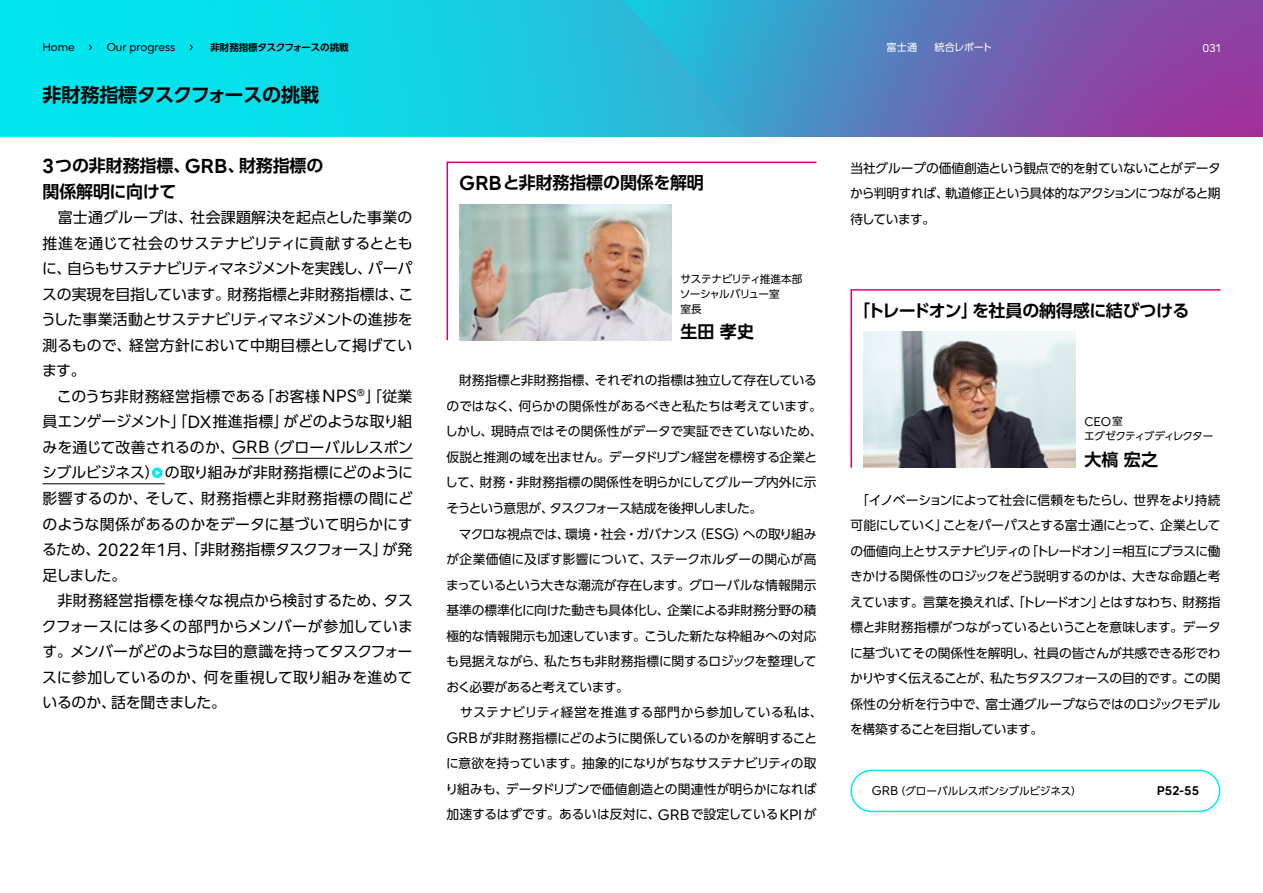
<style>
.page{position:relative;width:1263px;height:893px;background:#fff}
.page>*{position:absolute;margin:0;border:0;box-sizing:border-box;transform-origin:0 0}
._2022j_ページタイトル{font:700 19.2px "UD Shin Go Pr 6 N De";letter-spacing:-.02em;color:#000}
._2022j_見出し01{font:700 16.95px "UD Shin Go Pr 6 N De";letter-spacing:-.01em;color:#000}
._2022j_サマリ01{font:14.85px/25.5px "UD Shin Go Pr 6 N";letter-spacing:-.01em;color:#000;text-align:justify}
._2022j_本文01{font:12.75px/25.5px "UD Shin Go Pr 6 N";letter-spacing:-.015em;color:#000;text-align:justify}
._2022j_誘導{font:700 12.6px "Fujitsu Infinity Pro";color:#000}
.t1{font:12.6px "Fujitsu Infinity Pro";color:#000}
._2022j_パンクズ{font:11.25px "Fujitsu Infinity Pro";letter-spacing:-.01em;color:#000}
.t2{font:11.1px "Fujitsu Infinity Pro";color:#fff}
._2022j_誘導-2{font:10.65px "UD Shin Go Pr 6 N";letter-spacing:-.025em;color:#000}
._2022j_誘導-3{font:10.65px "UD Shin Go Pr 6 N";letter-spacing:-.045em;color:#000}
._2022j_誘導-4{font:10.65px "UD Shin Go Pr 6 N";letter-spacing:-.07em;color:#000}
._2022j_誘導-5{font:10.65px "UD Shin Go Pr 6 N";letter-spacing:-.075em;color:#000}
.t3{font:10.05px "UD Shin Go Pr 6 N";letter-spacing:.005em;color:#fff}
._2022j_パンクズ-2{font:700 9.6px "UD Shin Go Pr 6 N De";letter-spacing:-.02em;color:#000}
.s1{font-family:"Fujitsu Infinity Pro";font-size:20.1px}
.s2{font-family:"Fujitsu Infinity Pro";font-size:17.55px}
.s3{font-family:"Fujitsu Infinity Pro";font-size:15px}
.s4{font-family:"UD Shin Go Pr 6 N";font-size:10.65px}
.s5{font-family:"Fujitsu Infinity Pro";font-size:12.6px}
</style>
<div class="page">
<svg style="left:745px;top:0;width:518px;height:136px;background:#6d65b2"></svg>
<svg style="left:0;top:0;width:745px;height:136px;background:#12d2e5"></svg>
<hr style="left:232px;top:458px;width:181px;height:1px;background:#000">
<hr style="left:43px;top:483px;width:109px;height:1px;background:#000">
<svg style="left:152px;top:483px;width:13px;height:1px"></svg>
<svg style="left:152px;top:467px;width:11px;height:11px"></svg>
<svg style="left:156px;top:470px;width:4px;height:5px"></svg>
<div style="left:850px;top:770px;width:370px;height:42px;border:1px solid #00ecf4;border-radius:21px"></div>
<svg style="left:850px;top:289px;width:371px;height:179px"></svg>
<svg style="left:446px;top:161px;width:371px;height:180px"></svg>
<svg style="left:89px;top:44px;width:3px;height:7px"></svg>
<svg style="left:189px;top:44px;width:4px;height:7px"></svg>
<p class="_2022j_パンクズ" style="left:43px;top:40px;width:34px">Home</p>
<p class="_2022j_パンクズ" style="left:107px;top:40px;width:70px">Our progress</p>
<p class="_2022j_パンクズ-2" style="left:210px;top:39px;width:140px">非財務指標タスクフォースの挑戦</p>
<p class="t3" style="left:887px;top:39px;width:32px">富士通</p>
<p class="t3" style="left:934px;top:39px;width:59px">統合レポート</p>
<p class="t2" style="left:1202px;top:41px;width:20px">031</p>
<p class="_2022j_ページタイトル" style="left:43px;top:79px;width:278px">非財務指標タスクフォースの挑戦</p>
<p class="_2022j_見出し01" style="left:43px;top:152px;width:282px"><span class="s1">3</span>つの非財務指標、<span class="s1">GRB</span>、財務指標の</p>
<p class="_2022j_見出し01" style="left:43px;top:178px;width:135px">関係解明に向けて</p>
<p class="_2022j_サマリ01" style="left:41px;top:204px;width:374px">　富士通グループは、社会課題解決を起点とした事業の推進を通じて社会のサステナビリティに貢献するとともに、自らもサステナビリティマネジメントを実践し、パーパスの実現を目指しています。財務指標と非財務指標は、こうした事業活動とサステナビリティマネジメントの進捗を測るもので、経営方針において中期目標として掲げています。</p>
<p class="_2022j_サマリ01" style="left:42px;top:383px;width:372px">　このうち非財務経営指標である「お客様<span class="s2">NPS</span><sup>®</sup>」「従業員エンゲージメント」「<span class="s2">DX</span>推進指標」がどのような取り組みを通じて改善されるのか、<span class="s2">GRB</span>（グローバルレスポンシブルビジネス） の取り組みが非財務指標にどのように影響するのか、そして、財務指標と非財務指標の間にどのような関係があるのかをデータに基づいて明らかにするため、<span class="s2">2022</span>年<span class="s2">1</span>月、「非財務指標タスクフォース」が発足しました。</p>
<p class="_2022j_サマリ01" style="left:42px;top:587px;width:373px">　非財務経営指標を様々な視点から検討するため、タスクフォースには多くの部門からメンバーが参加しています。メンバーがどのような目的意識を持ってタスクフォースに参加しているのか、何を重視して取り組みを進めているのか、話を聞きました。</p>
<p class="_2022j_見出し01" style="left:459px;top:169px;width:246px"><span class="s1">GRB</span>と非財務指標の関係を解明</p>
<p class="_2022j_誘導-3" style="left:680px;top:270px;width:124px">サステナビリティ推進本部</p>
<p class="_2022j_誘導-5" style="left:680px;top:285px;width:101px">ソーシャルバリュー室</p>
<p class="_2022j_誘導-3" style="left:680px;top:300px;width:23px">室長</p>
<p class="_2022j_見出し01" style="left:680px;top:318px;width:75px">生田孝史</p>
<p class="_2022j_本文01" style="left:445px;top:367px;width:379px;text-align:left">　財務指標と非財務指標、それぞれの指標は独立して存在しているのではなく、何らかの関係性があるべきと私たちは考えています。しかし、現時点ではその関係性がデータで実証できていないため、仮説と推測の域を出ません。データドリブン経営を標榜する企業として、財務・非財務指標の関係性を明らかにしてグループ内外に示そうという意思が、タスクフォース結成を後押ししました。</p>
<p class="_2022j_本文01" style="left:446px;top:521px;width:372px">　マクロな視点では、環境・社会・ガバナンス（<span class="s3">ESG</span>）への取り組みが企業価値に及ぼす影響について、ステークホルダーの関心が高まっているという大きな潮流が存在します。グローバルな情報開示基準の標準化に向けた動きも具体化し、企業による非財務分野の積極的な情報開示も加速しています。こうした新たな枠組みへの対応も見据えながら、私たちも非財務指標に関するロジックを整理しておく必要があると考えています。</p>
<p class="_2022j_本文01" style="left:445px;top:699px;width:379px;text-align:left">　サステナビリティ経営を推進する部門から参加している私は、<span class="s3">GRB</span>が非財務指標にどのように関係しているのかを解明することに意欲を持っています。抽象的になりがちなサステナビリティの取り組みも、データドリブンで価値創造との関連性が明らかになれば加速するはずです。あるいは反対に、<span class="s3">GRB</span>で設定している<span class="s3">KPI</span>が</p>
<p class="_2022j_本文01" style="left:850px;top:155px;width:372px">当社グループの価値創造という観点で的を射ていないことがデータから判明すれば、軌道修正という具体的なアクションにつながると期待しています。</p>
<p class="_2022j_見出し01" style="left:853px;top:297px;width:338px">「トレードオン」を社員の納得感に結びつける</p>
<p class="t1" style="left:1084px;top:413px;width:40px">CEO<span class="s4">室</span></p>
<p class="_2022j_誘導-4" style="left:1084px;top:428px;width:131px">エグゼクティブディレクター</p>
<p class="_2022j_見出し01" style="left:1084px;top:445px;width:75px">大槁宏之</p>
<p class="_2022j_本文01" style="left:850px;top:486px;width:372px">　「イノベーションによって社会に信頼をもたらし、世界をより持続可能にしていく」ことをパーパスとする富士通にとって、企業としての価値向上とサステナビリティの「トレードオン」＝相互にプラスに働きかける関係性のロジックをどう説明するのかは、大きな命題と考えています。言葉を換えれば、「トレードオン」とはすなわち、財務指標と非財務指標がつながっているということを意味します。データに基づいてその関係性を解明し、社員の皆さんが共感できる形でわかりやすく伝えることが、私たちタスクフォースの目的です。この関係性の分析を行う中で、富士通グループならではのロジックモデルを構築することを目指しています。</p>
<p class="_2022j_誘導-2" style="left:872px;top:782px;width:212px"><span class="s5">GRB</span>（グローバルレスポンシブルビジネス）</p>
<p class="_2022j_誘導" style="left:1157px;top:783px;width:44px">P52-55</p>
</div>
